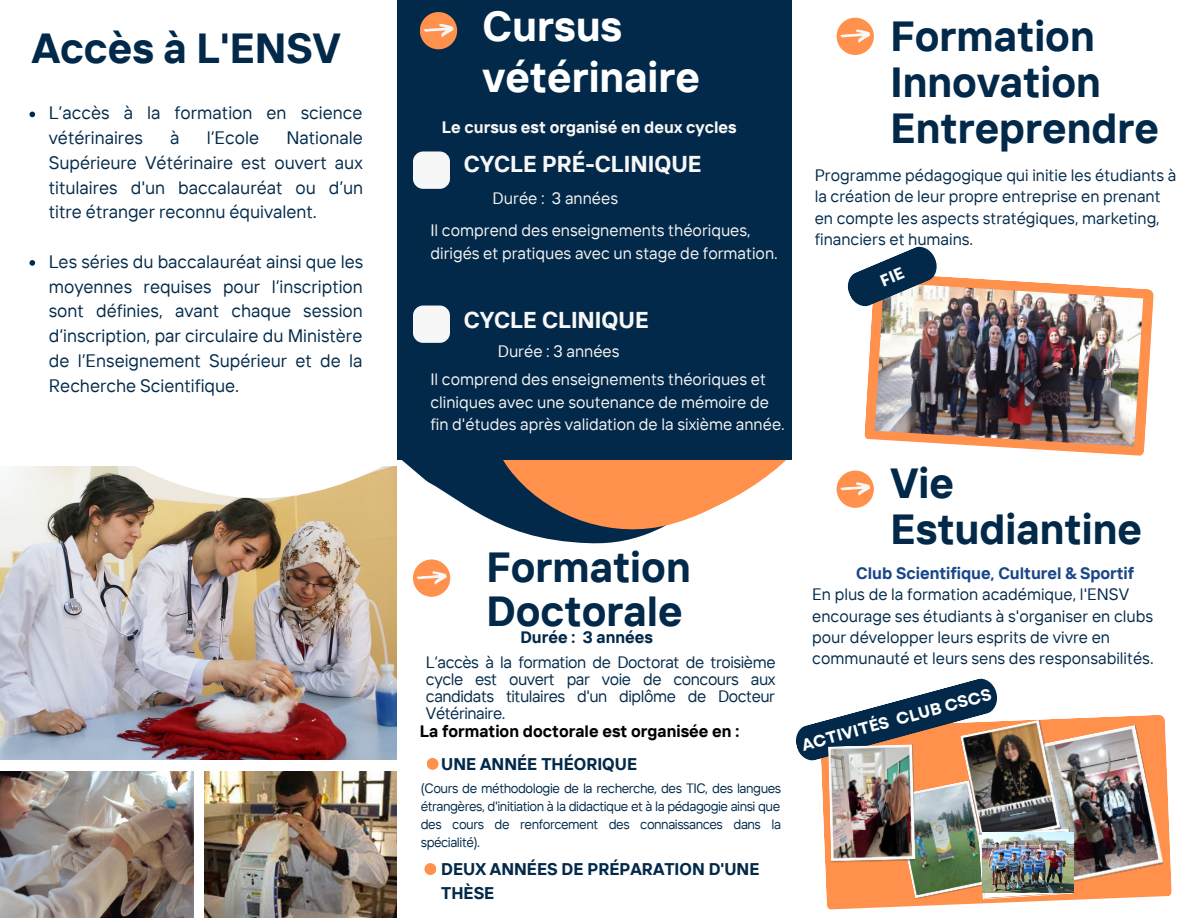
<style>
.page{position:relative;width:1188px;height:918px;background:#fff}
.page>*{position:absolute;margin:0;border:0;box-sizing:border-box;transform-origin:0 0}
.t1{font:700 42px/46.2px "TT Interphases";color:#022949}
.t2{font:700 42px/50.7px "TT Interphases";color:#fff}
.t3{font:700 22.95px "TT Interphases";color:#f8f7f7}
.t4{font:18px/24.8px "TT Interphases";color:#022949;text-align:justify}
.t5{font:700 16.95px/23.7px "TT Interphases";color:#022949}
.t6{font:16.5px/21.3px "TT Interphases";color:#022949}
.t7{font:16.5px/22.5px "TT Interphases";color:#f8f7f7}
.t8{font:700 16.5px "TT Interphases";color:#000}
.t9{font:700 16.5px "TT Interphases";color:#1a4789}
.t10{font:700 16.5px "TT Interphases";color:#f8f7f7}
.t11{font:700 16.5px "Garet";color:#fff}
.t12{font:700 16.5px "TT Interphases";color:#022949}
.t13{font:13.5px/18px "TT Interphases";letter-spacing:-.035em;color:#022949;text-align:justify}
</style>
<div class="page">
<svg style="left:498px;top:459px;width:294px;height:85px;fill:#ff914d"></svg>
<img style="left:1px;top:594px;width:396px;height:166px">
<img style="left:204px;top:771px;width:193px;height:146px">
<img style="left:1px;top:771px;width:192px;height:146px">
<svg style="left:0;top:111px;width:498px;height:483px"></svg>
<div style="left:397px;top:0;width:395px;height:459px;background:#022949"></div>
<div style="left:413px;top:151px;width:37px;height:38px;background:#f8f7f7;border-radius:10px"></div>
<div style="left:413px;top:306px;width:37px;height:37px;background:#f8f7f7;border-radius:10px"></div>
<div style="left:837px;top:18px;width:37px;height:37px;background:#ff914d;border-radius:50%"></div>
<svg style="left:840px;top:29px;width:30px;height:14px"></svg>
<div style="left:413px;top:559px;width:37px;height:38px;background:#ff914d;border-radius:50%"></div>
<svg style="left:417px;top:571px;width:30px;height:14px"></svg>
<svg style="left:821px;top:715px;width:351px;height:195px;fill:#ff914d"></svg>
<svg style="left:796px;top:678px;width:203px;height:84px"></svg>
<img style="left:1062px;top:725px;width:102px;height:160px">
<img style="left:960px;top:720px;width:102px;height:107px">
<img style="left:894px;top:780px;width:98px;height:120px">
<img style="left:828px;top:744px;width:88px;height:119px">
<img style="left:978px;top:827px;width:96px;height:73px">
<img style="left:983px;top:832px;width:91px;height:61px">
<div style="left:420px;top:12px;width:37px;height:37px;background:#ff914d;border-radius:50%"></div>
<svg style="left:423px;top:24px;width:31px;height:13px"></svg>
<div style="left:837px;top:471px;width:37px;height:37px;background:#ff914d;border-radius:50%"></div>
<svg style="left:840px;top:482px;width:30px;height:14px"></svg>
<svg style="left:864px;top:276px;width:290px;height:180px"></svg>
<img style="left:875px;top:283px;width:268px;height:164px">
<div style="left:427px;top:758px;width:12px;height:12px;background:#ff914d;border-radius:50%"></div>
<div style="left:424px;top:863px;width:12px;height:12px;background:#ff914d;border-radius:50%"></div>
<svg style="left:30px;top:112px;width:5px;height:5px"></svg>
<svg style="left:30px;top:260px;width:5px;height:6px"></svg>
<svg style="left:847px;top:246px;width:92px;height:62px"></svg>
<h1 class="t1" style="left:32px;top:25px;width:311px">Accès à L'ENSV</h1>
<p class="t4" style="left:49px;top:100px;width:315px">L’accès à la formation en science vétérinaires</p>
<p class="t4" style="left:170px;top:125px;width:11px">à</p>
<p class="t4" style="left:207px;top:125px;width:54px">l’Ecole</p>
<p class="t4" style="left:49px;top:125px;width:316px;text-indent:238px">Nationale Supérieure Vétérinaire est ouvert aux titulaires d'un baccalauréat ou d’un titre étranger reconnu équivalent.</p>
<p class="t4" style="left:49px;top:249px;width:316px">Les séries du baccalauréat ainsi que les moyennes requises pour l’inscription sont définies, avant chaque session d’inscription, par circulaire du Ministère de l’Enseignement Supérieur et de la Recherche Scientifique.</p>
<h1 class="t2" style="left:483px;top:0;width:219px">Cursus vétérinaire</h1>
<p class="t10" style="left:442px;top:116px;width:296px">Le cursus est organisé en deux cycles</p>
<h2 class="t3" style="left:464px;top:149px;width:239px">CYCLE PRÉ-CLINIQUE</h2>
<p class="t7" style="left:493px;top:187px;width:127px">Durée : 3 années</p>
<p class="t7" style="left:430px;top:219px;width:349px">Il comprend des enseignements théoriques, dirigés et pratiques avec un stage de formation.</p>
<h1 class="t1" style="left:891px;top:12px;width:270px">Formation<br>Innovation<br>Entreprendre</h1>
<p class="t6" style="left:815px;top:164px;width:363px">Programme pédagogique qui initie les étudiants à la création de leur propre entreprise en prenant en compte les aspects stratégiques, marketing, financiers et humains.</p>
<h2 class="t3" style="left:464px;top:305px;width:186px">CYCLE CLINIQUE</h2>
<p class="t7" style="left:498px;top:339px;width:123px">Durée : 3 années</p>
<p class="t7" style="left:430px;top:368px;width:356px">Il comprend des enseignements théoriques et cliniques avec une soutenance de mémoire de fin d'études après validation de la sixième année.</p>
<h1 class="t1" style="left:486px;top:545px;width:206px;line-height:43.8px">Formation<br>Doctorale</h1>
<p class="t12" style="left:520px;top:626px;width:134px">Durée : 3 années</p>
<p class="t6" style="left:426px;top:654px;width:351px;line-height:16.8px;text-align:justify">L’accès à la formation de Doctorat de troisième cycle est ouvert par voie de concours aux candidats titulaires d'un diplôme de Docteur Vétérinaire.</p>
<p class="t8" style="left:420px;top:721px;width:321px">La formation doctorale est organisée en :</p>
<p class="t5" style="left:441px;top:752px;width:197px">UNE ANNÉE THÉORIQUE</p>
<p class="t13" style="left:421px;top:779px;width:362px">(Cours de méthodologie de la recherche, des TIC, des langues étrangères, d'initiation à la didactique et à la pédagogie ainsi que des cours de renforcement des connaissances dans la spécialité).</p>
<p class="t5" style="left:441px;top:857px;width:320px">DEUX ANNÉES DE PRÉPARATION D'UNE<br>THÈSE</p>
<h1 class="t1" style="left:891px;top:459px;width:253px">Vie<br>Estudiantine</h1>
<p class="t9" style="left:856px;top:562px;width:280px">Club Scientifique, Culturel &amp; Sportif</p>
<p class="t6" style="left:812px;top:583px;width:343px">En plus de la formation académique, l'ENSV encourage ses étudiants à s'organiser en clubs pour développer leurs esprits de vivre en communauté et leurs sens des responsabilités.</p>
<p class="t11" style="left:799px;top:733px;width:198px;rotate:-15deg">ACTIVITÉS CLUB CSCS</p>
</div>
